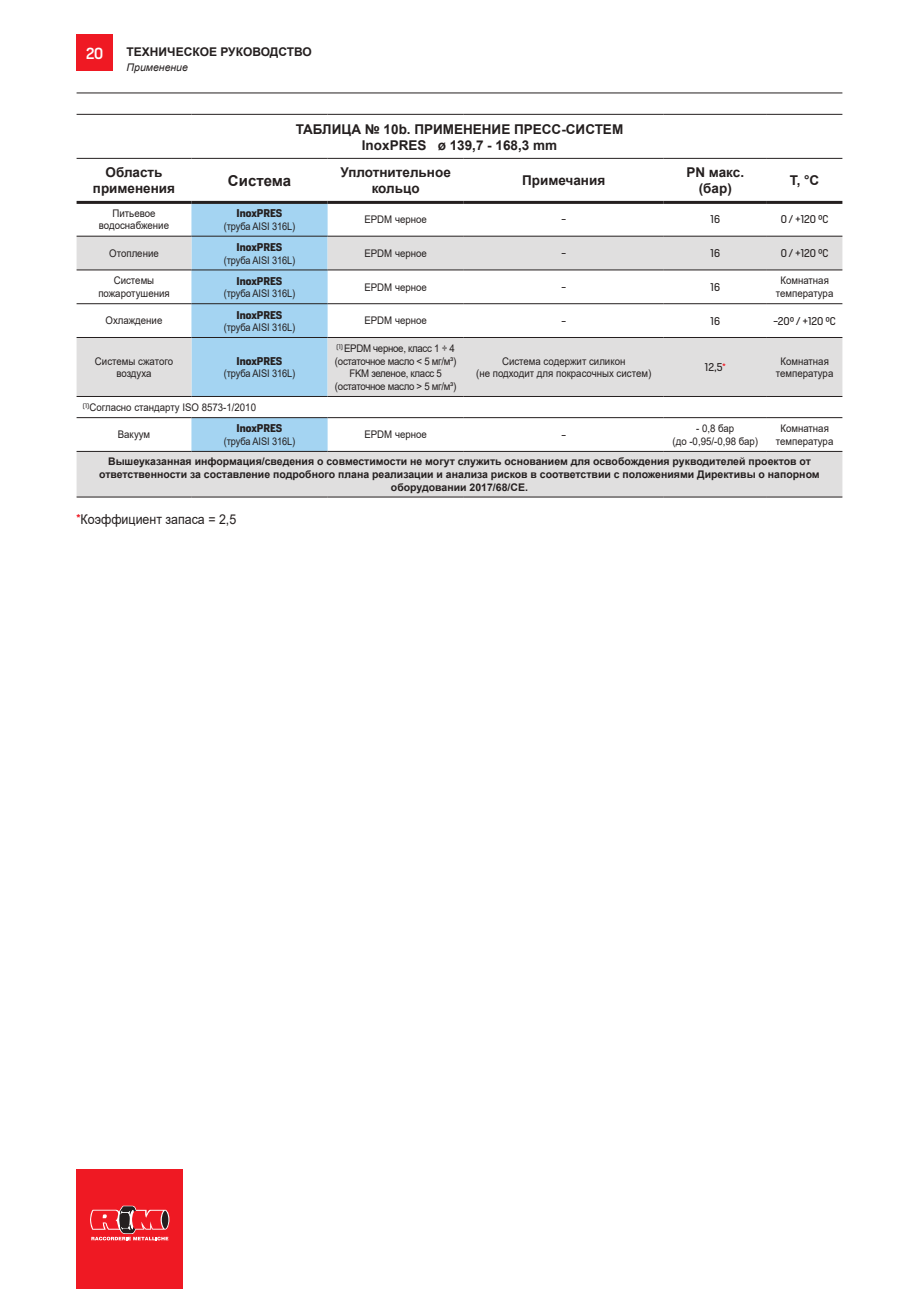
<style>
.page{position:relative;width:919px;height:1289px;background:#fff}
.page>*{position:absolute;margin:0;border:0;box-sizing:border-box;transform-origin:0 0}
.t1{font:700 15px "Arial";color:#241f1f}
.t2{font:500 15px "Heron Sans";color:#fff}
.t3{font:700 13.5px/16.2px "Arial";color:#241f1f;text-align:center}
.t4{font:13.5px "Arial";color:#241f1f;scale:.92 1}
.t5{font:700 12px "Arial";color:#241f1f}
.t6{font:10.5px/12.6px "Arial";color:#241f1f;text-align:center;scale:.92 1}
.t7{font:700 10.5px/12.6px "Arial";color:#241f1f;text-align:center}
.t8{font:10.5px "Arial";color:#241f1f;scale:.88 1}
.t9{font:10.5px/12.6px "Arial";letter-spacing:-.03em;color:#241f1f;text-align:center;scale:.92 1}
.t10{font:700 10.5px "Heron Sans";color:#241f1f}
.t11{font:10.5px "Heron Sans";color:#241f1f}
.t12{font:italic 10.5px "Arial";color:#241f1f}
.s1{font-family:"Heron Sans"}
</style>
<div class="page">
<hr style="left:77px;top:93px;width:765px;height:1px;background:#241f1f">
<div style="left:77px;top:1169px;width:106px;height:119px;background:#ef1923"></div>
<svg style="left:90px;top:1205px;width:79px;height:35px"></svg>
<div style="left:77px;top:35px;width:36px;height:36px;background:#ef1923"></div>
<div style="left:191px;top:204px;width:136px;height:32px;background:#a4d4f2"></div>
<svg style="left:77px;top:237px;width:765px;height:259px"></svg>
<hr style="left:77px;top:396px;width:114px;height:1px;background:#241f1f">
<hr style="left:191px;top:396px;width:136px;height:1px;background:#241f1f">
<hr style="left:327px;top:396px;width:136px;height:1px;background:#241f1f">
<hr style="left:463px;top:396px;width:200px;height:1px;background:#241f1f">
<hr style="left:663px;top:396px;width:103px;height:1px;background:#241f1f">
<hr style="left:766px;top:396px;width:76px;height:1px;background:#241f1f">
<hr style="left:77px;top:236px;width:114px;height:1px;background:#241f1f">
<hr style="left:191px;top:236px;width:136px;height:1px;background:#241f1f">
<hr style="left:327px;top:236px;width:136px;height:1px;background:#241f1f">
<hr style="left:463px;top:236px;width:200px;height:1px;background:#241f1f">
<hr style="left:663px;top:236px;width:103px;height:1px;background:#241f1f">
<hr style="left:766px;top:236px;width:76px;height:1px;background:#241f1f">
<hr style="left:77px;top:114px;width:114px;height:1px;background:#241f1f">
<hr style="left:191px;top:114px;width:136px;height:1px;background:#241f1f">
<hr style="left:327px;top:114px;width:136px;height:1px;background:#241f1f">
<hr style="left:463px;top:114px;width:200px;height:1px;background:#241f1f">
<hr style="left:663px;top:114px;width:103px;height:1px;background:#241f1f">
<hr style="left:766px;top:114px;width:76px;height:1px;background:#241f1f">
<hr style="left:77px;top:269px;width:114px;height:1px;background:#241f1f">
<hr style="left:191px;top:269px;width:136px;height:1px;background:#241f1f">
<hr style="left:327px;top:269px;width:136px;height:1px;background:#241f1f">
<hr style="left:463px;top:269px;width:200px;height:1px;background:#241f1f">
<hr style="left:663px;top:269px;width:103px;height:1px;background:#241f1f">
<hr style="left:766px;top:269px;width:76px;height:1px;background:#241f1f">
<hr style="left:77px;top:303px;width:114px;height:1px;background:#241f1f">
<hr style="left:191px;top:303px;width:136px;height:1px;background:#241f1f">
<hr style="left:327px;top:303px;width:136px;height:1px;background:#241f1f">
<hr style="left:463px;top:303px;width:200px;height:1px;background:#241f1f">
<hr style="left:663px;top:303px;width:103px;height:1px;background:#241f1f">
<hr style="left:766px;top:303px;width:76px;height:1px;background:#241f1f">
<hr style="left:77px;top:417px;width:114px;height:1px;background:#241f1f">
<hr style="left:191px;top:417px;width:136px;height:1px;background:#241f1f">
<hr style="left:327px;top:417px;width:136px;height:1px;background:#241f1f">
<hr style="left:463px;top:417px;width:200px;height:1px;background:#241f1f">
<hr style="left:663px;top:417px;width:103px;height:1px;background:#241f1f">
<hr style="left:766px;top:417px;width:76px;height:1px;background:#241f1f">
<hr style="left:77px;top:451px;width:114px;height:1px;background:#241f1f">
<hr style="left:191px;top:451px;width:136px;height:1px;background:#241f1f">
<hr style="left:327px;top:451px;width:136px;height:1px;background:#241f1f">
<hr style="left:463px;top:451px;width:200px;height:1px;background:#241f1f">
<hr style="left:663px;top:451px;width:103px;height:1px;background:#241f1f">
<hr style="left:766px;top:451px;width:76px;height:1px;background:#241f1f">
<hr style="left:77px;top:496px;width:114px;height:1px;background:#241f1f">
<hr style="left:191px;top:496px;width:136px;height:1px;background:#241f1f">
<hr style="left:327px;top:496px;width:136px;height:1px;background:#241f1f">
<hr style="left:463px;top:496px;width:200px;height:1px;background:#241f1f">
<hr style="left:663px;top:496px;width:103px;height:1px;background:#241f1f">
<hr style="left:766px;top:496px;width:76px;height:1px;background:#241f1f">
<hr style="left:191px;top:337px;width:136px;height:1px;background:#241f1f">
<hr style="left:327px;top:337px;width:136px;height:1px;background:#241f1f">
<hr style="left:463px;top:337px;width:200px;height:1px;background:#241f1f">
<hr style="left:663px;top:337px;width:103px;height:1px;background:#241f1f">
<hr style="left:766px;top:337px;width:76px;height:1px;background:#241f1f">
<hr style="left:77px;top:337px;width:114px;height:1px;background:#241f1f">
<hr style="left:77px;top:158px;width:114px;height:1px;background:#241f1f">
<hr style="left:191px;top:158px;width:136px;height:1px;background:#241f1f">
<hr style="left:327px;top:158px;width:136px;height:1px;background:#241f1f">
<hr style="left:463px;top:158px;width:200px;height:1px;background:#241f1f">
<hr style="left:663px;top:158px;width:103px;height:1px;background:#241f1f">
<hr style="left:766px;top:158px;width:76px;height:1px;background:#241f1f">
<hr style="left:77px;top:201px;width:114px;height:3px;background:#241f1f">
<hr style="left:191px;top:201px;width:136px;height:3px;background:#241f1f">
<hr style="left:327px;top:201px;width:136px;height:3px;background:#241f1f">
<hr style="left:463px;top:201px;width:200px;height:3px;background:#241f1f">
<hr style="left:663px;top:201px;width:103px;height:3px;background:#241f1f">
<hr style="left:766px;top:201px;width:76px;height:3px;background:#241f1f">
<h1 class="t2" style="left:86px;top:45px;width:19px">20</h1>
<p class="t5" style="left:126px;top:44px;width:187px">ТЕХНИЧЕСКОЕ РУКОВОДСТВО</p>
<p class="t12" style="left:126px;top:60px;width:63px">Применение</p>
<p class="t3" style="left:296px;top:121px;width:329px">ТАБЛИЦА № 10b. ПРИМЕНЕНИЕ ПРЕСС-СИСТЕМ<br>InoxPRES ø 139,7 - 168,3 mm</p>
<p class="t3" style="left:93px;top:164px;width:84px">Область применения</p>
<h1 class="t1" style="left:228px;top:170px;width:65px">Система</h1>
<p class="t3" style="left:340px;top:164px;width:112px">Уплотнительное кольцо</p>
<p class="t3" style="left:522px;top:173px;width:85px">Примечания</p>
<p class="t3" style="left:686px;top:164px;width:59px">PN макс. (бар)</p>
<p class="t3" style="left:789px;top:173px;width:31px">T, °C</p>
<p class="t6" style="left:99px;top:207px;width:78px">Питьевое водоснабжение</p>
<p class="t10" style="left:237px;top:208px;width:47px">InoxPRES</p>
<p class="t6" style="left:364px;top:213px;width:69px">EPDM черное</p>
<p class="t11" style="left:561px;top:215px;width:6px">-</p>
<p class="t11" style="left:710px;top:215px;width:11px">16</p>
<p class="t11" style="left:780px;top:215px;width:49px">0 / +120 °C</p>
<p class="t8" style="left:224px;top:219px;width:83px">(труба AISI 316L)</p>
<p class="t6" style="left:109px;top:247px;width:55px">Отопление</p>
<p class="t10" style="left:237px;top:242px;width:47px">InoxPRES</p>
<p class="t8" style="left:224px;top:253px;width:83px">(труба AISI 316L)</p>
<p class="t6" style="left:98px;top:274px;width:79px">Системы пожаротушения</p>
<p class="t10" style="left:237px;top:276px;width:47px">InoxPRES</p>
<p class="t8" style="left:224px;top:286px;width:83px">(труба AISI 316L)</p>
<p class="t6" style="left:106px;top:314px;width:63px">Охлаждение</p>
<p class="t10" style="left:237px;top:309px;width:47px">InoxPRES</p>
<p class="t8" style="left:224px;top:320px;width:83px">(труба AISI 316L)</p>
<p class="t6" style="left:95px;top:354px;width:86px">Системы сжатого воздуха</p>
<p class="t10" style="left:237px;top:356px;width:47px">InoxPRES</p>
<p class="t8" style="left:224px;top:366px;width:83px">(труба AISI 316L)</p>
<p class="t6" style="left:364px;top:247px;width:69px">EPDM черное</p>
<p class="t11" style="left:561px;top:248px;width:6px">-</p>
<p class="t11" style="left:710px;top:248px;width:11px">16</p>
<p class="t11" style="left:780px;top:248px;width:49px">0 / +120 °C</p>
<p class="t6" style="left:364px;top:280px;width:69px">EPDM черное</p>
<p class="t11" style="left:561px;top:282px;width:6px">-</p>
<p class="t11" style="left:710px;top:282px;width:11px">16</p>
<p class="t6" style="left:775px;top:274px;width:64px">Комнатная температура</p>
<p class="t6" style="left:364px;top:314px;width:69px">EPDM черное</p>
<p class="t11" style="left:561px;top:316px;width:6px">-</p>
<p class="t11" style="left:710px;top:316px;width:11px">16</p>
<p class="t11" style="left:773px;top:316px;width:64px">-20° / +120 °C</p>
<p class="t9" style="left:335px;top:342px;width:133px"><sup>(1)</sup> EPDM черное, класс 1 <span class="s1">÷</span> 4 (остаточное масло &lt; 5 мг/м³)<br>FKM зеленое, класс 5 (остаточное масло &gt; 5 мг/м³)</p>
<p class="t6" style="left:476px;top:354px;width:192px">Система содержит силикон<br>(не подходит для покрасочных систем)</p>
<p class="t11" style="left:704px;top:362px;width:22px">12,5<sup>*</sup></p>
<p class="t6" style="left:775px;top:354px;width:64px">Комнатная температура</p>
<p class="t6" style="left:83px;top:401px;width:190px"><sup>(1)</sup>Согласно стандарту ISO 8573-1/2010</p>
<p class="t6" style="left:118px;top:428px;width:37px">Вакуум</p>
<p class="t6" style="left:364px;top:428px;width:69px">EPDM черное</p>
<p class="t11" style="left:561px;top:430px;width:6px">-</p>
<p class="t6" style="left:672px;top:422px;width:95px">- 0,8 бар<br>(до -0,95/-0,98 бар)</p>
<p class="t6" style="left:775px;top:422px;width:64px">Комнатная температура</p>
<p class="t7" style="left:99px;top:455px;width:721px">Вышеуказанная информация/сведения о совместимости не могут служить основанием для освобождения рукводителей проектов от ответственности за составление подробного плана реализации и анализа рисков в соответствии с положениями Директивы о напорном оборудовании 2017/68/CE.</p>
<p class="t4" style="left:77px;top:510px;width:175px"><sup>*</sup>Коэффициент запаса = 2,5</p>
<p class="t10" style="left:237px;top:423px;width:47px">InoxPRES</p>
<p class="t8" style="left:224px;top:434px;width:83px">(труба AISI 316L)</p>
</div>
